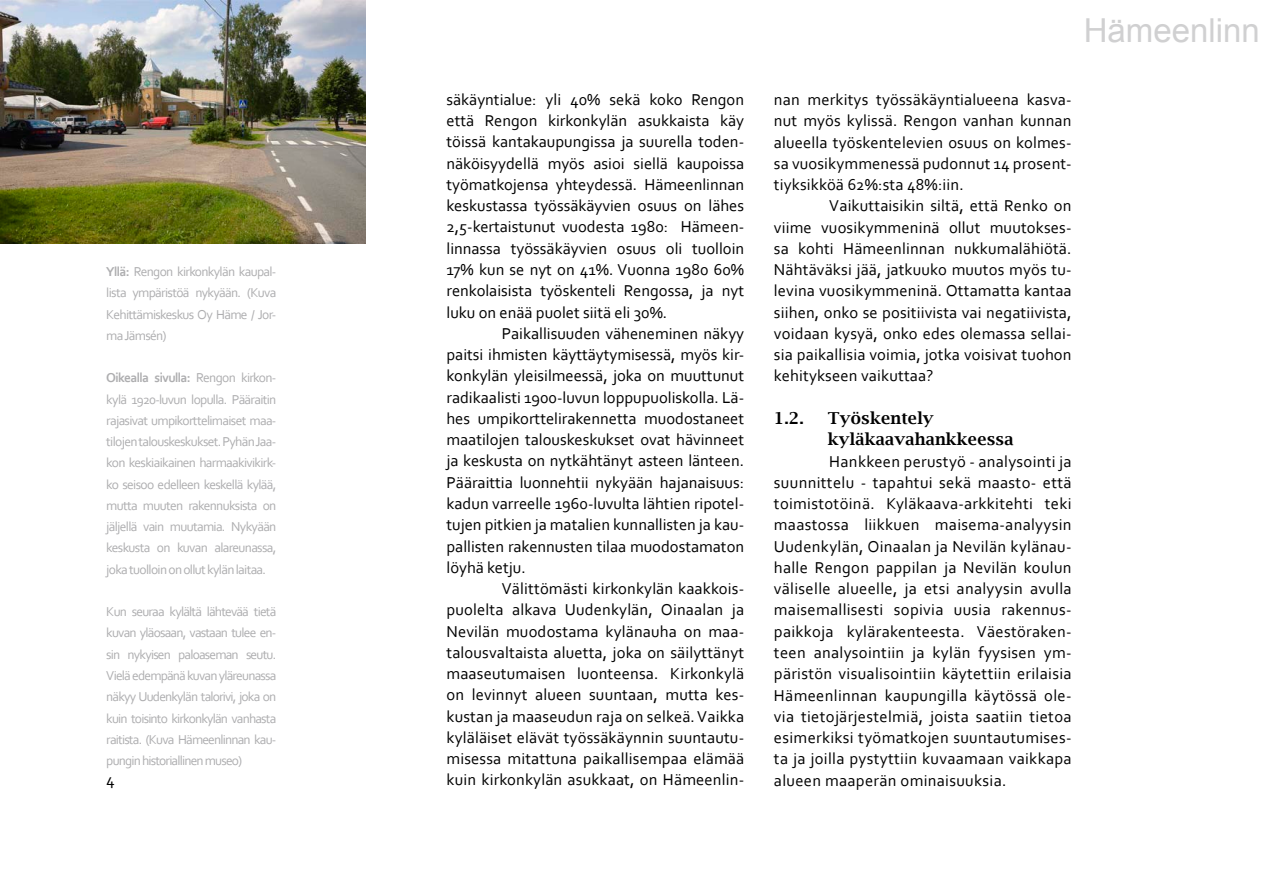
<style>
.page{position:relative;width:1263px;height:893px;background:#fff}
.page>*{position:absolute;margin:0;border:0;box-sizing:border-box;transform-origin:0 0}
.t1{font:33px "Arial";color:#d0d0d1}
.t2{font:16.5px/21.3px "Corbel";letter-spacing:.01em;color:#000;text-align:justify}
.t3{font:600 16.5px/21.3px "Lucida Bright";letter-spacing:.01em;color:#000}
.t4{font:13.5px/21.3px "Corbel";letter-spacing:-.05em;color:#aeaeb0;text-align:justify}
.s1{font-weight:700}
</style>
<div class="page">
<img style="left:0;top:0;width:366px;height:244px">
<p class="t4" style="left:106px;top:261px;width:172px"><span class="s1">Yllä:</span> Rengon kirkonkylän kaupal&shy;lista ympäristöä nykyään. (Kuva Kehittämiskeskus Oy Häme / Jor&shy;ma Jämsén)</p>
<p class="t4" style="left:106px;top:367px;width:172px"><span class="s1">Oikealla sivulla:</span> Rengon kirkon&shy;kylä 1920-luvun lopulla. Pääraitin rajasivat umpikorttelimaiset maa&shy;tilojen talouskeskukset. Pyhän Jaa&shy;kon keskiaikainen harmaakivikirk&shy;ko seisoo edelleen keskellä kylää, mutta muuten rakennuksista on jäljellä vain muutamia. Nykyään keskusta on kuvan alareunassa, joka tuolloin on ollut kylän laitaa.</p>
<p class="t4" style="left:106px;top:601px;width:172px">Kun seuraa kylältä lähtevää tietä kuvan yläosaan, vastaan tulee en&shy;sin nykyisen paloaseman seutu.<br>Vielä edempänä kuvan yläreunassa näkyy Uudenkylän talorivi, joka on kuin toisinto kirkonkylän vanhasta raitista. (Kuva Hämeenlinnan kau&shy;pungin historiallinen museo)</p>
<p class="t2" style="left:106px;top:769px;width:10px">4</p>
<p class="t2" style="left:446px;top:88px;width:299px">säkäyntialue: yli 40% sekä koko Rengon että Rengon kirkonkylän asukkaista käy töissä kantakaupungissa ja suurella toden&shy;näköisyydellä myös asioi siellä kaupoissa työmatkojensa yhteydessä. Hämeenlinnan keskustassa työssäkäyvien osuus on lähes 2,5-kertaistunut vuodesta 1980: Hämeen&shy;linnassa työssäkäyvien osuus oli tuolloin 17% kun se nyt on 41%. Vuonna 1980 60% renkolaisista työskenteli Rengossa, ja nyt luku on enää puolet siitä eli 30%.</p>
<p class="t2" style="left:446px;top:322px;width:299px;text-indent:55px">Paikallisuuden väheneminen näkyy paitsi ihmisten käyttäytymisessä, myös kir&shy;konkylän yleisilmeessä, joka on muuttunut radikaalisti 1900-luvun loppupuoliskolla. Lä&shy;hes umpikorttelirakennetta muodostaneet maatilojen talouskeskukset ovat hävinneet ja keskusta on nytkähtänyt asteen länteen.<br>Pääraittia luonnehtii nykyään hajanaisuus: kadun varreelle 1960-luvulta lähtien ripotel&shy;tujen pitkien ja matalien kunnallisten ja kau&shy;pallisten rakennusten tilaa muodostamaton löyhä ketju.</p>
<p class="t2" style="left:446px;top:577px;width:299px;text-indent:55px">Välittömästi kirkonkylän kaakkois&shy;puolelta alkava Uudenkylän, Oinaalan ja Nevilän muodostama kylänauha on maa&shy;talousvaltaista aluetta, joka on säilyttänyt maaseutumaisen luonteensa. Kirkonkylä on levinnyt alueen suuntaan, mutta kes&shy;kustan ja maaseudun raja on selkeä. Vaikka kyläläiset elävät työssäkäynnin suuntautu&shy;misessa mitattuna paikallisempaa elämää kuin kirkonkylän asukkaat, on Hämeenlin-</p>
<h1 class="t1" style="left:1084px;top:9px;width:178px">Hämeenlinn</h1>
<p class="t2" style="left:774px;top:88px;width:299px">nan merkitys työssäkäyntialueena kasva&shy;nut myös kylissä. Rengon vanhan kunnan alueella työskentelevien osuus on kolmes&shy;sa vuosikymmenessä pudonnut 14 prosent&shy;tiyksikköä 62%:sta 48%:iin.</p>
<p class="t2" style="left:774px;top:195px;width:299px;text-indent:55px">Vaikuttaisikin siltä, että Renko on viime vuosikymmeninä ollut muutokses&shy;sa kohti Hämeenlinnan nukkumalähiötä.<br>Nähtäväksi jää, jatkuuko muutos myös tu&shy;levina vuosikymmeninä. Ottamatta kantaa siihen, onko se positiivista vai negatiivista, voidaan kysyä, onko edes olemassa sellai&shy;sia paikallisia voimia, jotka voisivat tuohon kehitykseen vaikuttaa?</p>
<p class="t3" style="left:774px;top:407px;width:31px">1.2.</p>
<p class="t3" style="left:828px;top:407px;width:187px">Työskentely kyläkaavahankkeessa</p>
<p class="t2" style="left:774px;top:450px;width:299px;text-indent:55px">Hankkeen perustyö - analysointi ja suunnittelu - tapahtui sekä maasto- että toimistotöinä. Kyläkaava-arkkitehti teki maastossa liikkuen maisema-analyysin Uudenkylän, Oinaalan ja Nevilän kylänau&shy;halle Rengon pappilan ja Nevilän koulun väliselle alueelle, ja etsi analyysin avulla maisemallisesti sopivia uusia rakennus&shy;paikkoja kylärakenteesta. Väestöraken&shy;teen analysointiin ja kylän fyysisen ym&shy;päristön visualisointiin käytettiin erilaisia Hämeenlinnan kaupungilla käytössä ole&shy;via tietojärjestelmiä, joista saatiin tietoa esimerkiksi työmatkojen suuntautumises&shy;ta ja joilla pystyttiin kuvaamaan vaikkapa alueen maaperän ominaisuuksia.</p>
</div>
